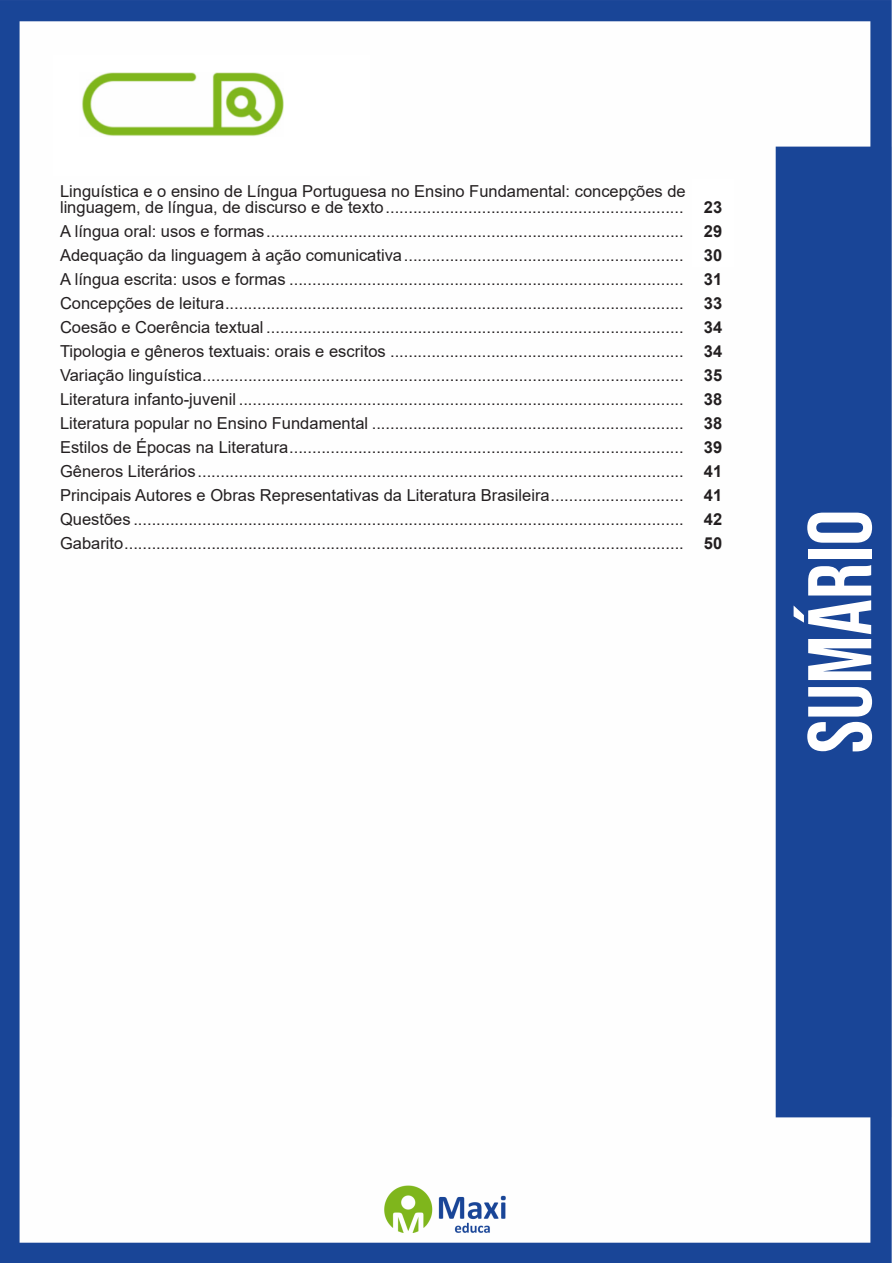
<style>
.page{position:relative;width:893px;height:1263px;background:#fff}
.page>*{position:absolute;margin:0;border:0;box-sizing:border-box;transform-origin:0 0}
.t1{font:90px "Bebas Neue";color:#fff}
.ALTERNATIVAS{font:16.5px/16.5px "Arial";color:#231f20}
.INDICE{font:700 16.5px "Arial";color:#231f20}
</style>
<div class="page">
<img style="left:0;top:0;width:892px;height:1263px">
<div style="left:53px;top:55px;width:317px;height:121px;background:#fff"></div>
<img style="left:82px;top:72px;width:201px;height:64px">
<svg style="left:692px;top:179px;width:42px;height:88px"></svg>
<p class="ALTERNATIVAS" style="left:60px;top:182px;width:627px">Linguística e o ensino de Língua Portuguesa no Ensino Fundamental: concepções de linguagem, de língua, de discurso e de texto.................................................................</p>
<p class="INDICE" style="left:704px;top:196px;width:20px">23</p>
<p class="ALTERNATIVAS" style="left:60px;top:223px;width:625px">A língua oral: usos e formas...........................................................................................</p>
<p class="INDICE" style="left:704px;top:220px;width:20px">29</p>
<p class="ALTERNATIVAS" style="left:60px;top:247px;width:625px">Adequação da linguagem à ação comunicativa.............................................................</p>
<p class="INDICE" style="left:704px;top:244px;width:20px">30</p>
<p class="ALTERNATIVAS" style="left:60px;top:271px;width:625px">A língua escrita: usos e formas ......................................................................................</p>
<p class="INDICE" style="left:704px;top:268px;width:20px">31</p>
<p class="ALTERNATIVAS" style="left:60px;top:295px;width:625px">Concepções de leitura....................................................................................................</p>
<p class="INDICE" style="left:704px;top:292px;width:20px">33</p>
<p class="ALTERNATIVAS" style="left:60px;top:319px;width:625px">Coesão e Coerência textual ...........................................................................................</p>
<p class="INDICE" style="left:704px;top:316px;width:20px">34</p>
<p class="ALTERNATIVAS" style="left:60px;top:343px;width:625px">Tipologia e gêneros textuais: orais e escritos ................................................................</p>
<p class="INDICE" style="left:704px;top:340px;width:20px">34</p>
<p class="ALTERNATIVAS" style="left:60px;top:367px;width:625px">Variação linguística.........................................................................................................</p>
<p class="INDICE" style="left:704px;top:364px;width:20px">35</p>
<p class="ALTERNATIVAS" style="left:60px;top:391px;width:625px">Literatura infanto-juvenil .................................................................................................</p>
<p class="INDICE" style="left:704px;top:388px;width:20px">38</p>
<p class="ALTERNATIVAS" style="left:60px;top:415px;width:625px">Literatura popular no Ensino Fundamental ....................................................................</p>
<p class="INDICE" style="left:704px;top:412px;width:20px">38</p>
<p class="ALTERNATIVAS" style="left:60px;top:439px;width:625px">Estilos de Épocas na Literatura......................................................................................</p>
<p class="INDICE" style="left:704px;top:436px;width:20px">39</p>
<p class="ALTERNATIVAS" style="left:60px;top:463px;width:625px">Gêneros Literários..........................................................................................................</p>
<p class="INDICE" style="left:704px;top:460px;width:20px">41</p>
<p class="ALTERNATIVAS" style="left:60px;top:487px;width:625px">Principais Autores e Obras Representativas da Literatura Brasileira.............................</p>
<p class="INDICE" style="left:704px;top:484px;width:20px">41</p>
<p class="ALTERNATIVAS" style="left:60px;top:511px;width:625px">Questões ........................................................................................................................</p>
<p class="INDICE" style="left:704px;top:508px;width:20px">42</p>
<p class="ALTERNATIVAS" style="left:60px;top:535px;width:625px">Gabarito..........................................................................................................................</p>
<p class="INDICE" style="left:704px;top:532px;width:20px">50</p>
<h1 class="t1" style="left:789px;top:753px;width:245px;rotate:-90deg">sumário</h1>
</div>
